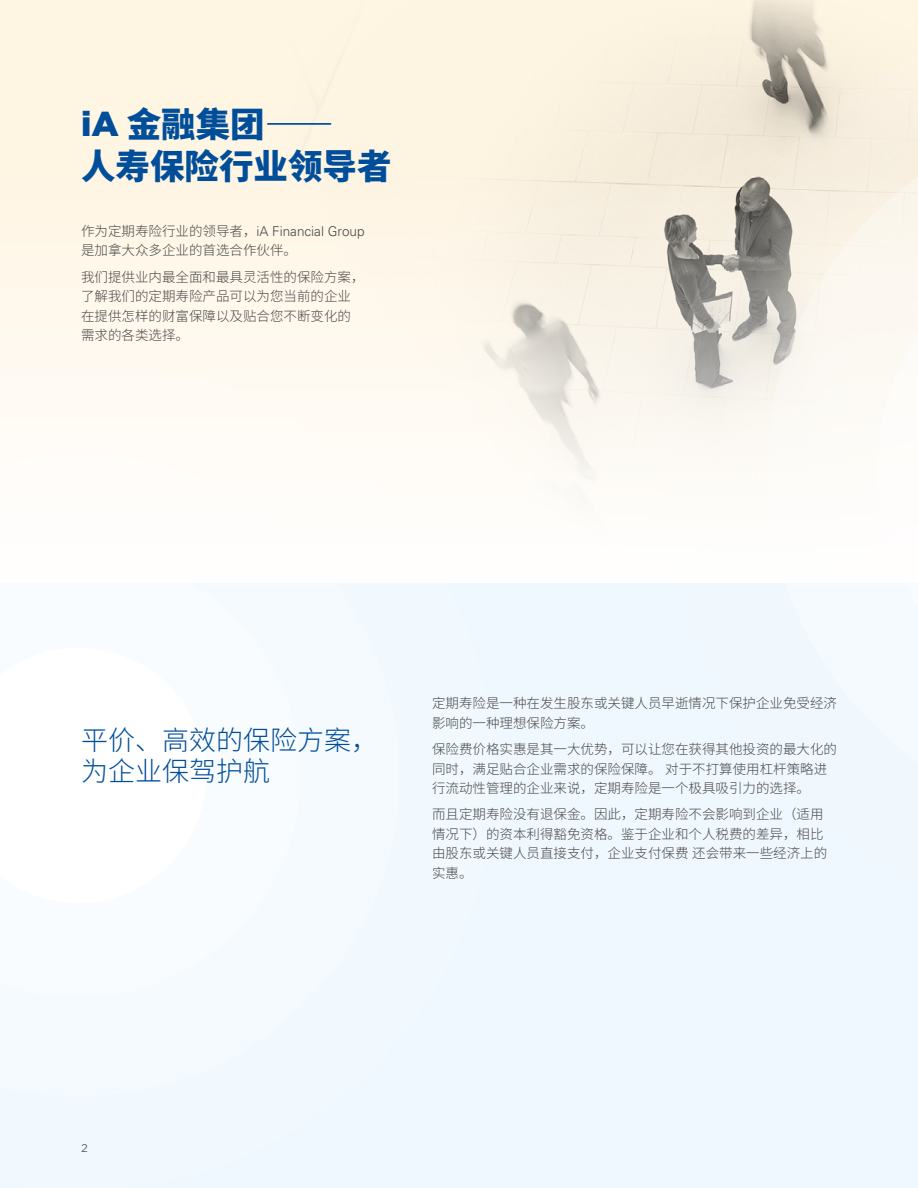
<style>
.page{position:relative;width:918px;height:1188px;background:#fff}
.page>*{position:absolute;margin:0;border:0;box-sizing:border-box;transform-origin:0 0}
.t1{font:900 34.5px/42px "Noto Sans SC";color:#004e9a}
.t2{font:300 27px/31.5px "Noto Sans SC";color:#004e9a}
.t3{font:300 13.5px/19.5px "Noto Sans SC";color:#474747}
.t4{font:11.25px "Gotham";color:#474747}
.s1{font-family:"Gotham"}
.s2{font-family:"Univers LT Pro 45"}
</style>
<div class="page">
<div style="left:0;top:0;width:918px;height:583px;background:#fff5e3"></div>
<img style="left:287px;top:0;width:526px;height:583px">
<div style="left:0;top:583px;width:918px;height:605px;background:#eff8fe"></div>
<svg style="left:662px;top:5px;width:197px;height:578px"></svg>
<svg style="left:767px;top:110px;width:142px;height:473px"></svg>
<svg style="left:878px;top:221px;width:40px;height:362px"></svg>
<div style="left:0;top:360px;width:494px;height:223px;background:#fffbf4"></div>
<div style="left:0;top:454px;width:399px;height:129px;background:#fffdfa"></div>
<div style="left:0;top:553px;width:301px;height:351px;background:#f9fcfe"></div>
<div style="left:0;top:648px;width:206px;height:255px;background:#fff"></div>
<h2 class="t1" style="left:81px;top:104px;width:312px"><span class="s1">iA</span> 金融集团——<br>人寿保险行业领导者</h2>
<p class="t3" style="left:81px;top:221px;width:285px">作为定期寿险行业的领导者，<span class="s2">iA Financial Group</span>是加拿大众多企业的首选合作伙伴。</p>
<p class="t3" style="left:81px;top:267px;width:285px">我们提供业内最全面和最具灵活性的保险方案，了解我们的定期寿险产品可以为您当前的企业在提供怎样的财富保障以及贴合您不断变化的需求的各类选择。</p>
<h3 class="t2" style="left:81px;top:725px;width:298px">平价、高效的保险方案，为企业保驾护航</h3>
<p class="t3" style="left:432px;top:694px;width:406px">定期寿险是一种在发生股东或关键人员早逝情况下保护企业免受经济影响的一种理想保险方案。</p>
<p class="t3" style="left:432px;top:740px;width:406px">保险费价格实惠是其一大优势，可以让您在获得其他投资的最大化的同时，满足贴合企业需求的保险保障。对于不打算使用杠杆策略进行流动性管理的企业来说，定期寿险是一个极具吸引力的选择。</p>
<p class="t3" style="left:432px;top:805px;width:397px">而且定期寿险没有退保金。因此，定期寿险不会影响到企业（适用情况下）的资本利得豁免资格。鉴于企业和个人税费的差异，相比由股东或关键人员直接支付，企业支付保费还会带来一些经济上的实惠。</p>
<p class="t4" style="left:81px;top:1141px;width:8px">2</p>
</div>
